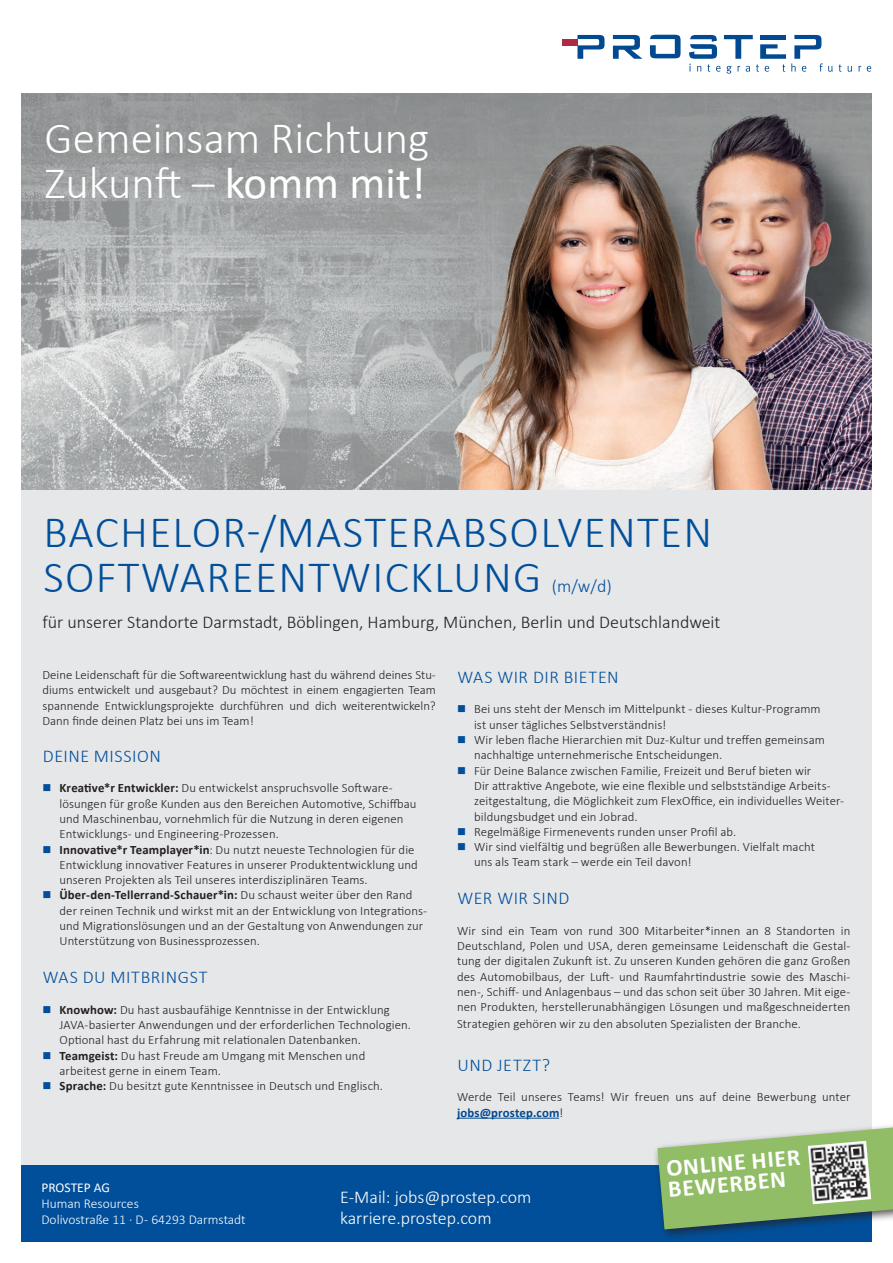
<style>
.page{position:relative;width:893px;height:1263px;background:#fff}
.page>*{position:absolute;margin:0;border:0;box-sizing:border-box;transform-origin:0 0}
.t1{font:300 45px/45px "Calibri";letter-spacing:.03em;color:#014f9a}
.t2{font:300 45px/45px "Calibri";color:#fff}
.t3{font:700 24px "Calibri";color:#fff}
.t4{font:300 18px "Calibri";color:#231f20}
.Bullets{font:300 18px "Calibri";letter-spacing:.03em;color:#014f9a}
.t5{font:300 18px "Calibri";color:#fff}
.t6{font:300 13.5px "Calibri";color:#fff}
.t7{font:13.5px "Calibri";color:#fff}
.Bullets-2{font:300 12.75px/15.3px "Calibri";letter-spacing:.005em;color:#231f20}
.s1{font-weight:400}
.s2{font-weight:700}
.s3{font-weight:700;color:#014990}
</style>
<div class="page">
<div style="left:21px;top:290px;width:851px;height:916px;background:#e6e7e9"></div>
<div style="left:21px;top:1165px;width:851px;height:77px;background:#014f9a"></div>
<svg style="left:650px;top:35px;width:31px;height:23px"></svg>
<svg style="left:577px;top:35px;width:27px;height:24px"></svg>
<svg style="left:613px;top:35px;width:29px;height:24px"></svg>
<div style="left:562px;top:39px;width:15px;height:6px;background:#ae2a42"></div>
<svg style="left:839px;top:64px;width:3px;height:8px"></svg>
<svg style="left:848px;top:66px;width:4px;height:6px"></svg>
<svg style="left:858px;top:66px;width:3px;height:6px"></svg>
<svg style="left:867px;top:66px;width:4px;height:6px"></svg>
<svg style="left:689px;top:35px;width:144px;height:39px"></svg>
<hr style="left:760px;top:35px;width:26px;height:4px;background:#014990">
<hr style="left:457px;top:1118px;width:102px;height:1px;background:#014990">
<img style="left:21px;top:94px;width:851px;height:395px">
<div style="left:653px;top:1117px;width:240px;height:123px;background:#231f20;opacity:.75"></div>
<svg style="left:657px;top:1127px;width:236px;height:102px"></svg>
<img style="left:808px;top:1141px;width:63px;height:63px">
<p class="t2" style="left:45px;top:115px;width:386px">Gemeinsam Richtung<br>Zukunft – <span class="s1">komm mit!</span></p>
<p class="t1" style="left:43px;top:509px;width:670px">BACHELOR-/MASTERABSOLVENTEN<br>SOFTWAREENTWICKLUNG</p>
<p class="Bullets" style="left:552px;top:575px;width:61px">(m/w/d)</p>
<p class="t4" style="left:43px;top:611px;width:679px">für unserer Standorte Darmstadt, Böblingen, Hamburg, München, Berlin und Deutschlandweit</p>
<p class="Bullets-2" style="left:43px;top:667px;width:395px;text-align:justify">Deine Leidenschaft für die Softwareentwicklung hast du während deines Stu&shy;diums entwickelt und ausgebaut? Du möchtest in einem engagierten Team spannende Entwicklungsprojekte durchführen und dich weiterentwickeln?<br>Dann finde deinen Platz bei uns im Team!</p>
<p class="Bullets" style="left:43px;top:744px;width:120px">DEINE MISSION</p>
<p class="Bullets-2" style="left:60px;top:780px;width:359px"><span class="s2">Kreative*r Entwickler:</span> Du entwickelst anspruchsvolle Software&shy;lösungen für große Kunden aus den Bereichen Automotive, Schiffbau und Maschinenbau, vornehmlich für die Nutzung in deren eigenen Entwicklungs- und Engineering-Prozessen.</p>
<p class="Bullets-2" style="left:60px;top:841px;width:360px"><span class="s2">Innovative*r Teamplayer*in</span>: Du nutzt neueste Technologien für die<br>Entwicklung innovativer Features in unserer Produktentwicklung und unseren Projekten als Teil unseres interdisziplinären Teams.</p>
<p class="Bullets-2" style="left:60px;top:887px;width:369px"><span class="s2">Über-den-Tellerrand-Schauer*in:</span> Du schaust weiter über den Rand der reinen Technik und wirkst mit an der Entwicklung von Integrations&shy;und Migrationslösungen und an der Gestaltung von Anwendungen zur Unterstützung von Businessprozessen.</p>
<p class="Bullets" style="left:43px;top:966px;width:166px">WAS DU MITBRINGST</p>
<p class="Bullets-2" style="left:60px;top:1002px;width:353px"><span class="s2">Knowhow:</span> Du hast ausbaufähige Kenntnisse in der Entwicklung<br>JAVA-basierter Anwendungen und der erforderlichen Technologien.<br>Optional hast du Erfahrung mit relationalen Datenbanken.</p>
<p class="Bullets-2" style="left:60px;top:1048px;width:307px"><span class="s2">Teamgeist:</span> Du hast Freude am Umgang mit Menschen und arbeitest gerne in einem Team.</p>
<p class="Bullets-2" style="left:60px;top:1078px;width:325px"><span class="s2">Sprache:</span> Du besitzt gute Kenntnissee in Deutsch und Englisch.</p>
<p class="Bullets" style="left:457px;top:666px;width:163px">WAS WIR DIR BIETEN</p>
<p class="Bullets-2" style="left:474px;top:701px;width:348px">Bei uns steht der Mensch im Mittelpunkt - dieses Kultur-Programm ist unser tägliches Selbstverständnis!</p>
<p class="Bullets-2" style="left:474px;top:732px;width:352px">Wir leben flache Hierarchien mit Duz-Kultur und treffen gemeinsam nachhaltige unternehmerische Entscheidungen.</p>
<p class="Bullets-2" style="left:474px;top:763px;width:371px">Für Deine Balance zwischen Familie, Freizeit und Beruf bieten wir<br>Dir attraktive Angebote, wie eine flexible und selbstständige Arbeits&shy;zeitgestaltung, die Möglichkeit zum FlexOffice, ein individuelles Weiter&shy;bildungsbudget und ein Jobrad.</p>
<p class="Bullets-2" style="left:474px;top:824px;width:264px">Regelmäßige Firmenevents runden unser Profil ab.</p>
<p class="Bullets-2" style="left:474px;top:839px;width:342px">Wir sind vielfältig und begrüßen alle Bewerbungen. Vielfalt macht uns als Team stark – werde ein Teil davon!</p>
<p class="Bullets" style="left:457px;top:887px;width:113px">WER WIR SIND</p>
<p class="Bullets-2" style="left:457px;top:923px;width:395px;text-align:justify">Wir sind ein Team von rund 300 Mitarbeiter*innen an 8 Standorten in Deutschland, Polen und USA, deren gemeinsame Leidenschaft die Gestal&shy;tung der digitalen Zukunft ist. Zu unseren Kunden gehören die ganz Großen des Automobilbaus, der Luft- und Raumfahrtindustrie sowie des Maschi&shy;nen-, Schiff- und Anlagenbaus – und das schon seit über 30 Jahren. Mit eige&shy;nen Produkten, herstellerunabhängigen Lösungen und maßgeschneiderten Strategien gehören wir zu den absoluten Spezialisten der Branche.</p>
<p class="Bullets" style="left:457px;top:1054px;width:94px">UND JETZT?</p>
<p class="Bullets-2" style="left:457px;top:1089px;width:395px">Werde Teil unseres Teams! Wir freuen uns auf deine Bewerbung unter <span class="s3">jobs@prostep.com</span>!</p>
<p class="t7" style="left:41px;top:1178px;width:70px">PROSTEP AG</p>
<p class="t6" style="left:41px;top:1195px;width:99px">Human Resources</p>
<p class="t6" style="left:41px;top:1211px;width:206px">Dolivostraße 11 · D - 64293 Darmstadt</p>
<p class="t5" style="left:340px;top:1185px;width:193px">E-Mail: jobs@prostep.com</p>
<p class="t5" style="left:340px;top:1207px;width:153px">karriere.prostep.com</p>
<p class="t3" style="left:665px;top:1151px;width:136px;rotate:-5deg">ONLINE HIER</p>
<p class="t3" style="left:667px;top:1172px;width:120px;rotate:-5deg">BEWERBEN</p>
</div>
